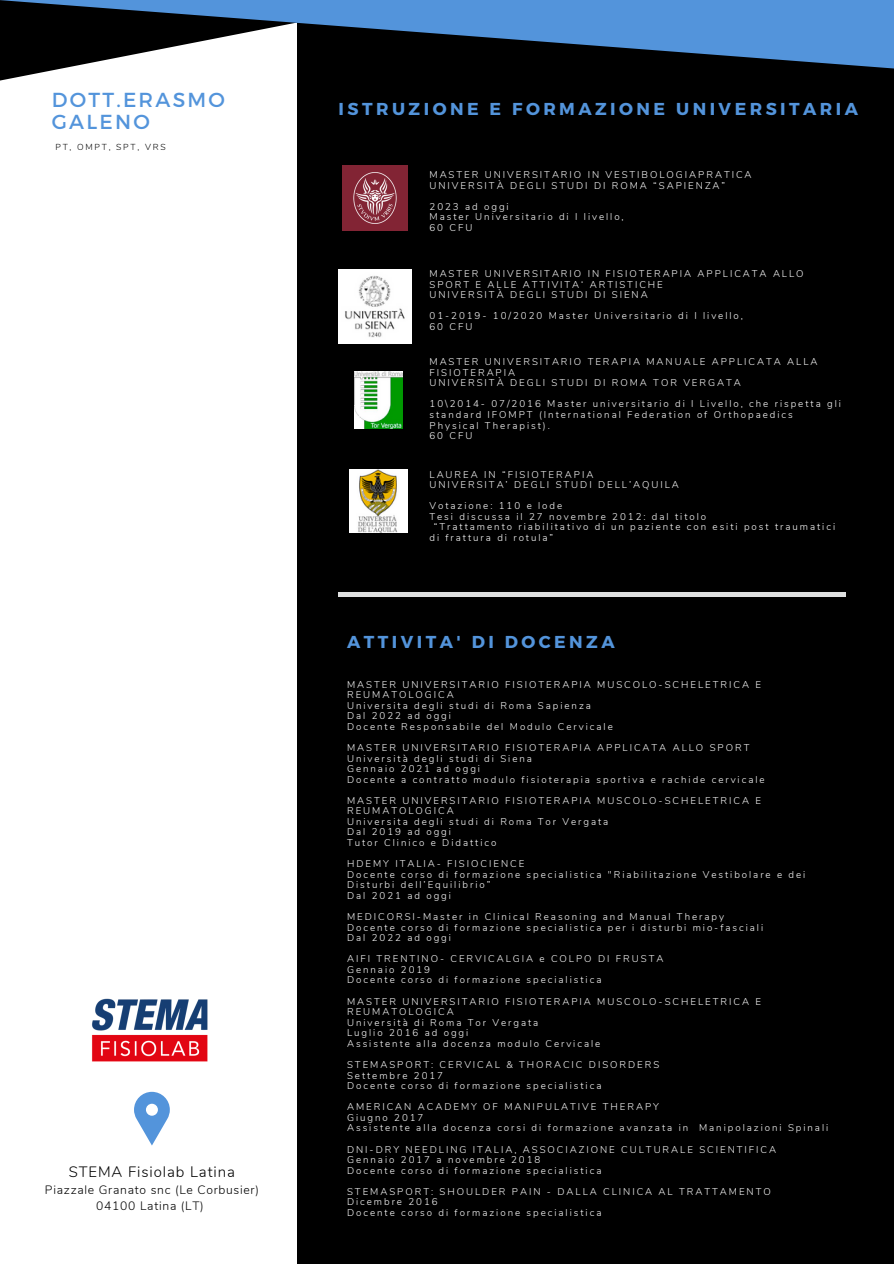
<style>
.page{position:relative;width:894px;height:1264px;background:#fff}
.page>*{position:absolute;margin:0;border:0;box-sizing:border-box;transform-origin:0 0}
.t1{font:20.25px/22px "Montserrat";letter-spacing:.11em;color:#5394db}
.t2{font:700 17.25px "Montserrat";letter-spacing:.2em;color:#5394db}
.t3{font:300 15px "Nunito";letter-spacing:.06em;color:#000}
.t4{font:300 12.15px/16.2px "Nunito";letter-spacing:.06em;color:#000;text-align:center}
.t5{font:300 9.75px/10.5px "Nunito";letter-spacing:.2em;color:#fff}
.t6{font:300 8.7px "Nunito";letter-spacing:.2em;color:#000}
</style>
<div class="page">
<div style="left:0;top:0;width:893px;height:1263px;background:#000"></div>
<div style="left:0;top:0;width:296px;height:1263px;background:#fff"></div>
<svg style="left:134px;top:1091px;width:36px;height:54px"></svg>
<svg style="left:0;top:0;width:893px;height:83px"></svg>
<img style="left:92px;top:998px;width:116px;height:64px">
<img style="left:349px;top:469px;width:59px;height:63px">
<img style="left:354px;top:372px;width:48px;height:56px">
<img style="left:338px;top:269px;width:73px;height:74px">
<div style="left:338px;top:592px;width:508px;height:5px;background:#dfe0e0"></div>
<img style="left:342px;top:166px;width:65px;height:65px">
<p class="t1" style="left:52px;top:88px;width:175px">DOTT.ERASMO<br>GALENO</p>
<p class="t6" style="left:55px;top:142px;width:112px">PT, OMPT, SPT, VRS</p>
<p class="t3" style="left:69px;top:1161px;width:168px">STEMA Fisiolab Latina</p>
<p class="t4" style="left:45px;top:1181px;width:215px">Piazzale Granato snc (Le Corbusier)<br>04100 Latina (LT)</p>
<h2 class="t2" style="left:338px;top:97px;width:521px">ISTRUZIONE E FORMAZIONE UNIVERSITARIA</h2>
<p class="t5" style="left:429px;top:169px;width:323px">MASTER UNIVERSITARIO IN VESTIBOLOGIAPRATICA<br>UNIVERSITÀ DEGLI STUDI DI ROMA “SAPIENZA”</p>
<p class="t5" style="left:429px;top:201px;width:196px">2023 ad oggi<br>Master Universitario di I livello,<br>60 CFU</p>
<p class="t5" style="left:429px;top:268px;width:375px">MASTER UNIVERSITARIO IN FISIOTERAPIA APPLICATA ALLO<br>SPORT E ALLE ATTIVITA‘ ARTISTICHE<br>UNIVERSITÀ DEGLI STUDI DI SIENA</p>
<p class="t5" style="left:429px;top:311px;width:315px">01-2019- 10/2020 Master Universitario di I livello,<br>60 CFU</p>
<p class="t5" style="left:429px;top:357px;width:389px">MASTER UNIVERSITARIO TERAPIA MANUALE APPLICATA ALLA<br>FISIOTERAPIA<br>UNIVERSITÀ DEGLI STUDI DI ROMA TOR VERGATA</p>
<p class="t5" style="left:429px;top:399px;width:413px">10\2014- 07/2016 Master universitario di I Livello, che rispetta gli standard IFOMPT (International Federation of Orthopaedics Physical Therapist).<br>60 CFU</p>
<p class="t5" style="left:429px;top:469px;width:165px">LAUREA IN “FISIOTERAPIA</p>
<p class="t5" style="left:429px;top:479px;width:251px">UNIVERSITA’ DEGLI STUDI DELL’AQUILA</p>
<p class="t5" style="left:429px;top:501px;width:134px">Votazione: 110 e lode</p>
<p class="t5" style="left:429px;top:511px;width:278px">Tesi discussa il 27 novembre 2012: dal titolo</p>
<p class="t5" style="left:429px;top:522px;width:407px;text-indent:4px">“Trattamento riabilitativo di un paziente con esiti post traumatici di frattura di rotula”</p>
<h3 class="t2" style="left:347px;top:631px;width:269px">ATTIVITA' DI DOCENZA</h3>
<p class="t5" style="left:347px;top:679px;width:415px">MASTER UNIVERSITARIO FISIOTERAPIA MUSCOLO-SCHELETRICA E REUMATOLOGICA<br>Universita degli studi di Roma Sapienza<br>Dal 2022 ad oggi<br>Docente Responsabile del Modulo Cervicale</p>
<p class="t5" style="left:347px;top:742px;width:419px">MASTER UNIVERSITARIO FISIOTERAPIA APPLICATA ALLO SPORT Università degli studi di Siena<br>Gennaio 2021 ad oggi<br>Docente a contratto modulo fisioterapia sportiva e rachide cervicale</p>
<p class="t5" style="left:347px;top:795px;width:415px">MASTER UNIVERSITARIO FISIOTERAPIA MUSCOLO-SCHELETRICA E<br>REUMATOLOGICA<br>Universita degli studi di Roma Tor Vergata<br>Dal 2019 ad oggi<br>Tutor Clinico e Didattico</p>
<p class="t5" style="left:347px;top:858px;width:459px">HDEMY ITALIA- FISIOCIENCE<br>Docente corso di formazione specialistica "Riabilitazione Vestibolare e dei Disturbi dell’Equilibrio”<br>Dal 2021 ad oggi</p>
<p class="t5" style="left:347px;top:911px;width:417px">MEDICORSI-Master in Clinical Reasoning and Manual Therapy<br>Docente corso di formazione specialistica per i disturbi mio-fasciali<br>Dal 2022 ad oggi</p>
<p class="t5" style="left:347px;top:953px;width:318px">AIFI TRENTINO- CERVICALGIA e COLPO DI FRUSTA<br>Gennaio 2019<br>Docente corso di formazione specialistica</p>
<p class="t5" style="left:347px;top:996px;width:415px">MASTER UNIVERSITARIO FISIOTERAPIA MUSCOLO-SCHELETRICA E REUMATOLOGICA<br>Università di Roma Tor Vergata<br>Luglio 2016 ad oggi<br>Assistente alla docenza modulo Cervicale</p>
<p class="t5" style="left:347px;top:1059px;width:314px">STEMASPORT: CERVICAL &amp; THORACIC DISORDERS<br>Settembre 2017<br>Docente corso di formazione specialistica</p>
<p class="t5" style="left:347px;top:1101px;width:482px">AMERICAN ACADEMY OF MANIPULATIVE THERAPY<br>Giugno 2017<br>Assistente alla docenza corsi di formazione avanzata in Manipolazioni Spinali</p>
<p class="t5" style="left:347px;top:1143px;width:430px">DNI-DRY NEEDLING ITALIA, ASSOCIAZIONE CULTURALE SCIENTIFICA<br>Gennaio 2017 a novembre 2018<br>Docente corso di formazione specialistica</p>
<p class="t5" style="left:347px;top:1186px;width:425px">STEMASPORT: SHOULDER PAIN - DALLA CLINICA AL TRATTAMENTO<br>Dicembre 2016<br>Docente corso di formazione specialistica</p>
</div>
